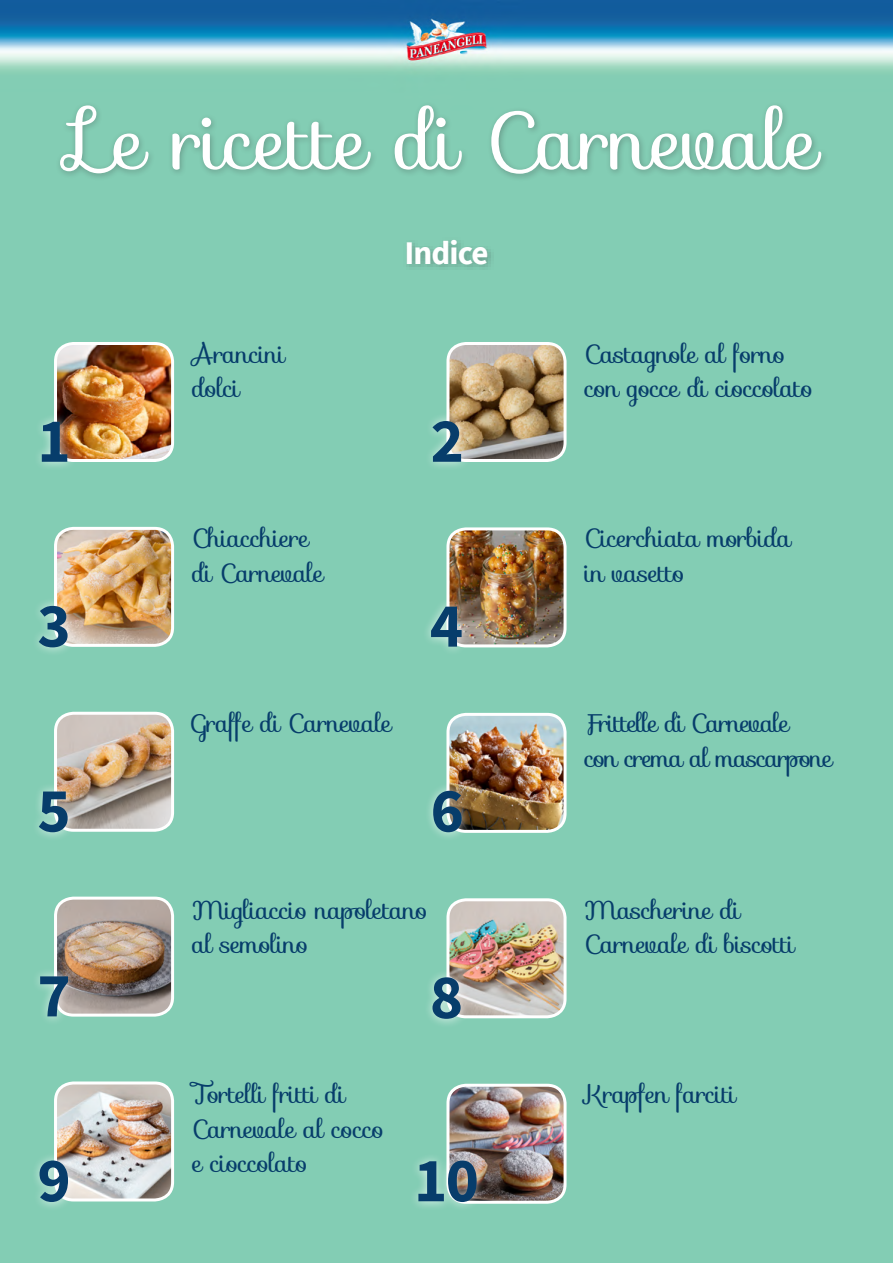
<style>
.page{position:relative;width:893px;height:1263px;background:#fff}
.page>*{position:absolute;margin:0;border:0;box-sizing:border-box;transform-origin:0 0}
.t1{font:79.5px "Sofia";letter-spacing:-.01em;color:#fff}
.t2{font:700 63px "Source Sans Pro";color:#073d6b}
.t3{font:700 33px "Source Sans Pro";letter-spacing:-.025em;color:#fff}
.t4{font:25.5px/34.5px "Sofia";letter-spacing:-.025em;color:#073d6b}
.t5{font:25.5px/34.5px "Sofia";letter-spacing:-.05em;color:#073d6b}
</style>
<div class="page">
<img style="left:0;top:0;width:892px;height:1262px">
<div style="left:55px;top:101px;width:774px;height:81px;background:#2b282b;opacity:.3"></div>
<div style="left:402px;top:236px;width:92px;height:36px;background:#2b282b;opacity:.3"></div>
<img style="left:56px;top:344px;width:116px;height:116px">
<div style="left:54px;top:342px;width:120px;height:120px;border:3px solid #fff;border-radius:18px"></div>
<img style="left:56px;top:528px;width:116px;height:117px">
<div style="left:54px;top:527px;width:120px;height:120px;border:3px solid #fff;border-radius:18px"></div>
<img style="left:56px;top:713px;width:116px;height:117px">
<div style="left:54px;top:712px;width:120px;height:120px;border:3px solid #fff;border-radius:18px"></div>
<img style="left:56px;top:898px;width:116px;height:117px">
<div style="left:54px;top:897px;width:120px;height:120px;border:3px solid #fff;border-radius:18px"></div>
<img style="left:56px;top:1083px;width:116px;height:117px">
<div style="left:54px;top:1082px;width:120px;height:120px;border:3px solid #fff;border-radius:18px"></div>
<img style="left:448px;top:344px;width:117px;height:116px">
<div style="left:446px;top:342px;width:120px;height:120px;border:3px solid #fff;border-radius:18px"></div>
<img style="left:448px;top:529px;width:117px;height:117px">
<div style="left:446px;top:527px;width:120px;height:120px;border:3px solid #fff;border-radius:18px"></div>
<img style="left:448px;top:714px;width:117px;height:117px">
<div style="left:446px;top:713px;width:120px;height:120px;border:3px solid #fff;border-radius:18px"></div>
<img style="left:448px;top:900px;width:117px;height:117px">
<div style="left:446px;top:898px;width:120px;height:120px;border:3px solid #fff;border-radius:18px"></div>
<img style="left:448px;top:1085px;width:117px;height:117px">
<div style="left:446px;top:1084px;width:120px;height:120px;border:3px solid #fff;border-radius:18px"></div>
<div style="left:32px;top:412px;width:45px;height:59px;background:#fff;opacity:.75"></div>
<div style="left:423px;top:411px;width:48px;height:60px;background:#fff;opacity:.75"></div>
<div style="left:30px;top:596px;width:47px;height:61px;background:#fff;opacity:.75"></div>
<div style="left:422px;top:597px;width:49px;height:59px;background:#fff;opacity:.75"></div>
<div style="left:30px;top:782px;width:47px;height:60px;background:#fff;opacity:.75"></div>
<div style="left:423px;top:781px;width:48px;height:61px;background:#fff;opacity:.75"></div>
<div style="left:31px;top:967px;width:47px;height:59px;background:#fff;opacity:.75"></div>
<div style="left:423px;top:968px;width:47px;height:60px;background:#fff;opacity:.75"></div>
<div style="left:30px;top:1151px;width:48px;height:60px;background:#fff;opacity:.75"></div>
<div style="left:408px;top:1151px;width:78px;height:60px;background:#fff;opacity:.75"></div>
<h1 class="t1" style="left:74px;top:79px;width:745px">Le ricette di Carnevale</h1>
<p class="t4" style="left:192px;top:336px;width:95px">Arancini dolci</p>
<p class="t3" style="left:404px;top:231px;width:86px">Indice</p>
<h2 class="t2" style="left:37px;top:398px;width:35px">1</h2>
<h2 class="t2" style="left:430px;top:398px;width:35px">2</h2>
<p class="t4" style="left:192px;top:521px;width:133px">Chiacchiere di Carnevale</p>
<h2 class="t2" style="left:37px;top:583px;width:35px">3</h2>
<h2 class="t2" style="left:430px;top:583px;width:35px">4</h2>
<p class="t4" style="left:192px;top:706px;width:201px">Graffe di Carnevale</p>
<h2 class="t2" style="left:37px;top:768px;width:35px">5</h2>
<h2 class="t2" style="left:430px;top:768px;width:35px">6</h2>
<p class="t4" style="left:584px;top:336px;width:230px">Castagnole al forno con gocce di cioccolato</p>
<p class="t4" style="left:584px;top:521px;width:208px">Cicerchiata morbida in vasetto</p>
<p class="t5" style="left:584px;top:706px;width:250px">Frittelle di Carnevale<br>con crema al mascarpone</p>
<p class="t4" style="left:192px;top:893px;width:237px">Migliaccio napoletano al semolino</p>
<p class="t4" style="left:584px;top:893px;width:212px">Mascherine di<br>Carnevale di biscotti</p>
<h2 class="t2" style="left:37px;top:953px;width:35px">7</h2>
<h2 class="t2" style="left:430px;top:955px;width:35px">8</h2>
<p class="t4" style="left:192px;top:1077px;width:193px">Tortelli fritti di<br>Carnevale al cocco e cioccolato</p>
<p class="t4" style="left:584px;top:1077px;width:153px">Krapfen farciti</p>
<h2 class="t2" style="left:37px;top:1138px;width:35px">9</h2>
<h2 class="t2" style="left:414px;top:1138px;width:66px">10</h2>
</div>
